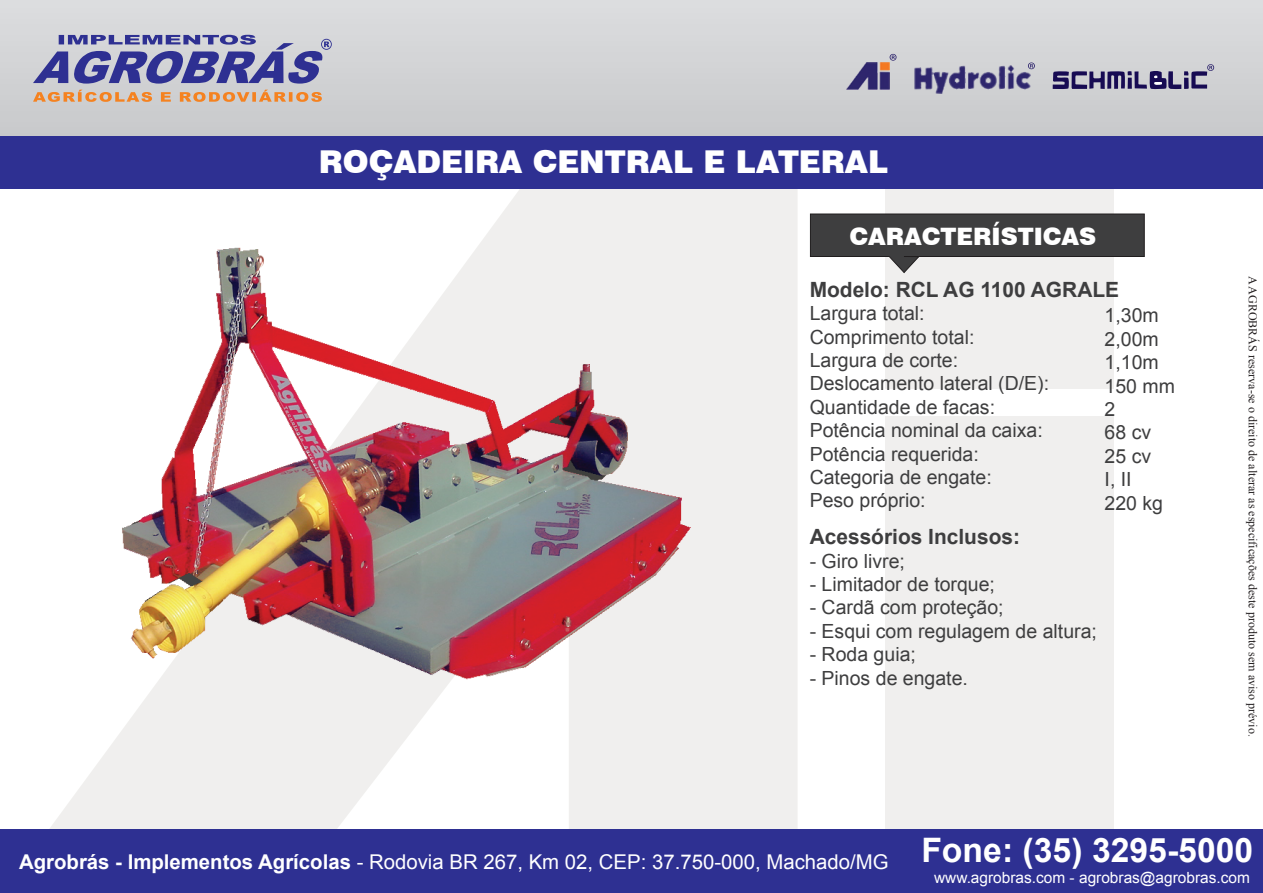
<style>
.page{position:relative;width:1263px;height:893px;background:#fff}
.page>*{position:absolute;margin:0;border:0;box-sizing:border-box;transform-origin:0 0}
.t1{font:900 31.5px "Swiss 721 BT";color:#fff}
.t2{font:900 24px "Swiss 721 BT";color:#fff}
.t3{font:700 21px "Arial";color:#3e3e3f}
.t4{font:20.4px "Arial";color:#fff}
.t5{font:19.5px/23.4px "Arial";color:#3e3e3f}
.t6{font:15.45px "Arial";color:#fff}
.t7{font:12px "Times New Roman";color:#231f20}
.s1{font-weight:700}
</style>
<div class="page">
<div style="left:885px;top:188px;width:229px;height:201px;background:#f0efee"></div>
<div style="left:885px;top:416px;width:229px;height:413px;background:#f0efee"></div>
<div style="left:0;top:830px;width:1263px;height:63px;background:#2e3092"></div>
<div style="left:0;top:0;width:1263px;height:146px;background:#d3d4d6"></div>
<svg style="left:889px;top:54px;width:7px;height:7px"></svg>
<img style="left:914px;top:66px;width:117px;height:28px">
<svg style="left:1028px;top:62px;width:7px;height:7px"></svg>
<svg style="left:1053px;top:64px;width:161px;height:26px"></svg>
<div style="left:0;top:136px;width:1263px;height:52px;background:#2e3092"></div>
<svg style="left:824px;top:214px;width:320px;height:59px"></svg>
<svg style="left:33px;top:90px;width:289px;height:12px"></svg>
<svg style="left:33px;top:35px;width:299px;height:49px"></svg>
<img style="left:846px;top:63px;width:44px;height:26px">
<img style="left:0;top:135px;width:824px;height:688px">
<h1 class="t1" style="left:319px;top:143px;width:571px">ROÇADEIRA CENTRAL E LATERAL</h1>
<p class="t2" style="left:849px;top:222px;width:248px">CARACTERÍSTICAS</p>
<p class="t3" style="left:810px;top:275px;width:311px">Modelo: RCL AG 1100 AGRALE</p>
<p class="t5" style="left:810px;top:302px;width:241px">Largura total:<br>Comprimento total:<br>Largura de corte:<br>Deslocamento lateral (D/E):<br>Quantidade de facas:<br>Potência nominal da caixa:<br>Potência requerida:<br>Categoria de engate:<br>Peso próprio:</p>
<p class="t5" style="left:1104px;top:304px;width:72px">1,30m<br>2,00m<br>1,10m<br>150 mm<br>2<br>68 cv<br>25 cv<br>I, II<br>220 kg</p>
<p class="t3" style="left:810px;top:523px;width:212px">Acessórios Inclusos:</p>
<p class="t5" style="left:810px;top:549px;width:97px">- Giro livre;</p>
<p class="t5" style="left:810px;top:573px;width:187px">- Limitador de torque;</p>
<p class="t5" style="left:810px;top:596px;width:195px">- Cardã com proteção;</p>
<p class="t5" style="left:810px;top:619px;width:289px">- Esqui com regulagem de altura;</p>
<p class="t5" style="left:810px;top:643px;width:108px">- Roda guia;</p>
<p class="t5" style="left:810px;top:666px;width:160px">- Pinos de engate.</p>
<p class="t7" style="left:1261px;top:276px;width:463px;rotate:90deg">A AGROBRÁS reserva-se o direito de alterar as especificações deste produto sem aviso prévio.</p>
<p class="t4" style="left:19px;top:848px;width:1236px"><span class="s1">Agrobrás - Implementos Agrícolas</span> - Rodovia BR 267, Km 02, CEP: 37.750-000, Machado/MG <sup>Fone:</sup> <sup>(35)</sup> <sup>3295-5000</sup></p>
<p class="t6" style="left:934px;top:867px;width:317px">www.agrobras.com - agrobras@agrobras.com</p>
</div>
